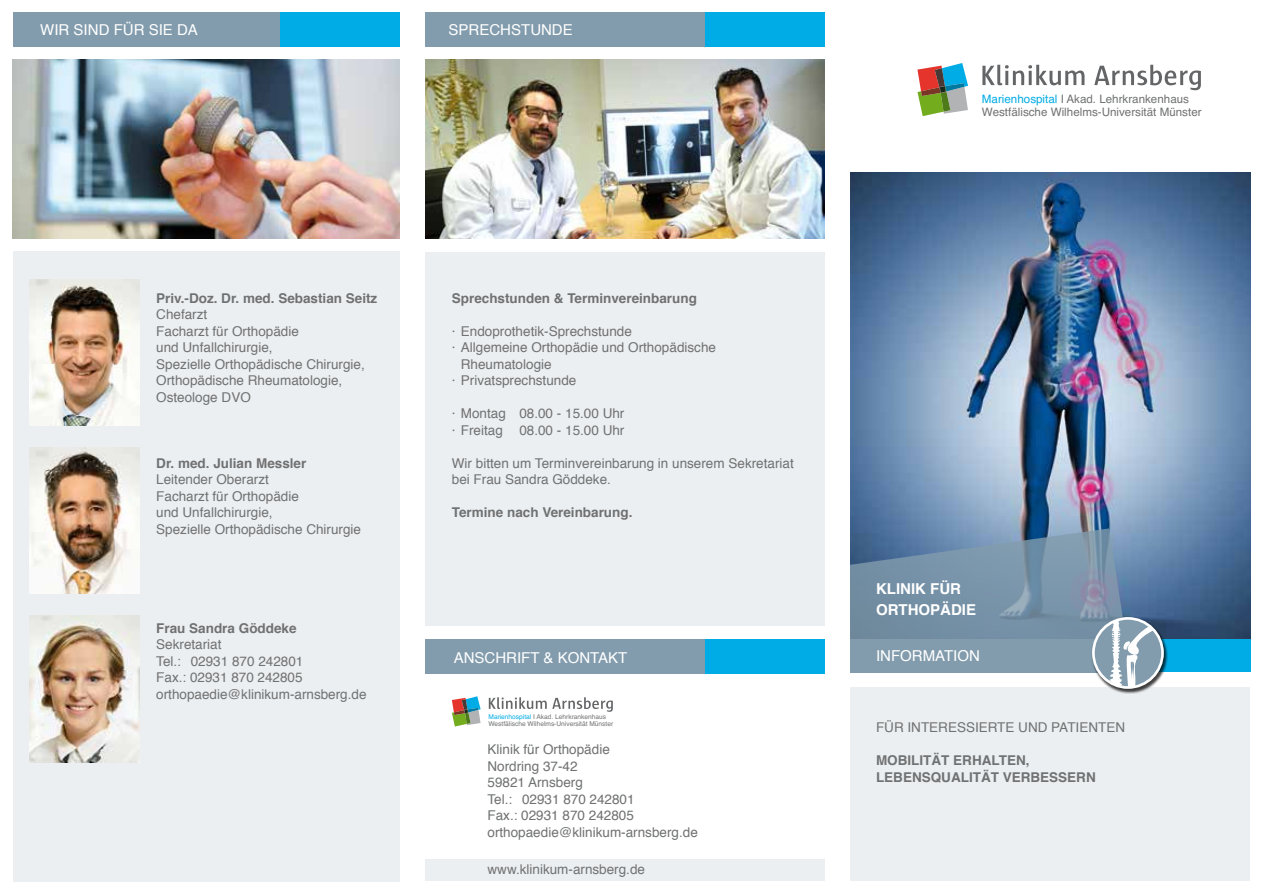
<style>
.page{position:relative;width:1263px;height:893px;background:#fff}
.page>*{position:absolute;margin:0;border:0;box-sizing:border-box;transform-origin:0 0}
.t1{font:15px "Helvetica";color:#fff}
.t2{font:700 15px/21px "Helvetica";color:#fff}
.t3{font:13.5px/16.5px "Helvetica";color:#707172}
.t4{font:700 13.5px/16.5px "Helvetica";color:#707172}
.t5{font:11.55px/13px "Helvetica";color:#707172}
.t6{font:6.6px/7.5px "Helvetica";color:#707172}
.s1{color:#00ace5}
</style>
<div class="page">
<div style="left:425px;top:252px;width:400px;height:374px;background:#eceff1"></div>
<div style="left:13px;top:251px;width:387px;height:630px;background:#eceff1"></div>
<img style="left:850px;top:172px;width:400px;height:467px">
<div style="left:850px;top:687px;width:400px;height:193px;background:#eceff1"></div>
<div style="left:13px;top:13px;width:268px;height:34px;background:#829cad"></div>
<div style="left:281px;top:13px;width:119px;height:34px;background:#00ace5"></div>
<div style="left:1131px;top:639px;width:119px;height:33px;background:#00ace5"></div>
<div style="left:425px;top:13px;width:281px;height:34px;background:#829cad"></div>
<div style="left:706px;top:13px;width:119px;height:34px;background:#00ace5"></div>
<img style="left:29px;top:616px;width:110px;height:146px">
<img style="left:425px;top:60px;width:400px;height:178px">
<div style="left:425px;top:639px;width:281px;height:34px;background:#829cad"></div>
<div style="left:706px;top:639px;width:119px;height:34px;background:#00ace5"></div>
<div style="left:425px;top:859px;width:400px;height:21px;background:#eceff1"></div>
<svg style="left:489px;top:697px;width:124px;height:15px"></svg>
<svg style="left:452px;top:696px;width:29px;height:30px"></svg>
<svg style="left:982px;top:65px;width:102px;height:20px"></svg>
<svg style="left:1094px;top:65px;width:107px;height:25px"></svg>
<svg style="left:917px;top:63px;width:51px;height:53px"></svg>
<div style="left:1091px;top:617px;width:77px;height:77px;background:#000;opacity:.75"></div>
<svg style="left:850px;top:528px;width:312px;height:159px"></svg>
<div style="left:1092px;top:617px;width:72px;height:72px;border:3px solid #fff;border-radius:50%"></div>
<img style="left:13px;top:60px;width:387px;height:178px">
<img style="left:29px;top:447px;width:110px;height:147px">
<img style="left:29px;top:279px;width:110px;height:147px">
<p class="t1" style="left:40px;top:19px;width:159px">WIR SIND FÜR SIE DA</p>
<p class="t1" style="left:449px;top:19px;width:126px">SPRECHSTUNDE</p>
<p class="t4" style="left:156px;top:290px;width:223px">Priv.-Doz. Dr. med. Sebastian Seitz</p>
<p class="t3" style="left:156px;top:307px;width:210px">Chefarzt<br>Facharzt für Orthopädie<br>und Unfallchirurgie,<br>Spezielle Orthopädische Chirurgie,<br>Orthopädische Rheumatologie,<br>Osteologe DVO</p>
<p class="t4" style="left:156px;top:455px;width:152px">Dr. med. Julian Messler</p>
<p class="t3" style="left:156px;top:472px;width:206px">Leitender Oberarzt<br>Facharzt für Orthopädie<br>und Unfallchirurgie,<br>Spezielle Orthopädische Chirurgie</p>
<p class="t4" style="left:156px;top:620px;width:142px">Frau Sandra Göddeke</p>
<p class="t3" style="left:156px;top:637px;width:212px">Sekretariat<br>Tel.: 02931 870 242801<br>Fax.: 02931 870 242805 orthopaedie@klinikum-arnsberg.de</p>
<p class="t4" style="left:452px;top:290px;width:247px">Sprechstunden &amp; Terminvereinbarung</p>
<p class="t3" style="left:452px;top:323px;width:182px">· Endoprothetik-Sprechstunde</p>
<p class="t3" style="left:452px;top:340px;width:266px">· Allgemeine Orthopädie und Orthopädische</p>
<p class="t3" style="left:461px;top:356px;width:92px">Rheumatologie</p>
<p class="t3" style="left:452px;top:373px;width:126px">· Privatsprechstunde</p>
<p class="t3" style="left:452px;top:406px;width:174px">· Montag 08.00 - 15.00 Uhr · Freitag 08.00 - 15.00 Uhr</p>
<p class="t3" style="left:452px;top:455px;width:343px">Wir bitten um Terminvereinbarung in unserem Sekretariat bei Frau Sandra Göddeke.</p>
<p class="t4" style="left:452px;top:504px;width:182px">Termine nach Vereinbarung.</p>
<p class="t1" style="left:454px;top:646px;width:175px">ANSCHRIFT &amp; KONTAKT</p>
<p class="t6" style="left:488px;top:713px;width:126px"><span class="s1">Marienhospital</span> I Akad. Lehrkrankenhaus<br>Westfälische Wilhelms-Universität Münster</p>
<p class="t3" style="left:487px;top:742px;width:212px">Klinik für Orthopädie<br>Nordring 37-42<br>59821 Arnsberg<br>Tel.: 02931 870 242801<br>Fax.: 02931 870 242805 orthopaedie@klinikum-arnsberg.de</p>
<p class="t3" style="left:487px;top:862px;width:159px">www.klinikum-arnsberg.de</p>
<p class="t5" style="left:982px;top:93px;width:221px"><span class="s1">Marienhospital</span> I Akad. Lehrkrankenhaus<br>Westfälische Wilhelms-Universität Münster</p>
<p class="t2" style="left:876px;top:578px;width:102px">KLINIK FÜR<br>ORTHOPÄDIE</p>
<p class="t1" style="left:876px;top:644px;width:105px">INFORMATION</p>
<p class="t3" style="left:876px;top:720px;width:251px">FÜR INTERESSIERTE UND PATIENTEN</p>
<p class="t4" style="left:876px;top:752px;width:221px">MOBILITÄT ERHALTEN,<br>LEBENSQUALITÄT VERBESSERN</p>
</div>
